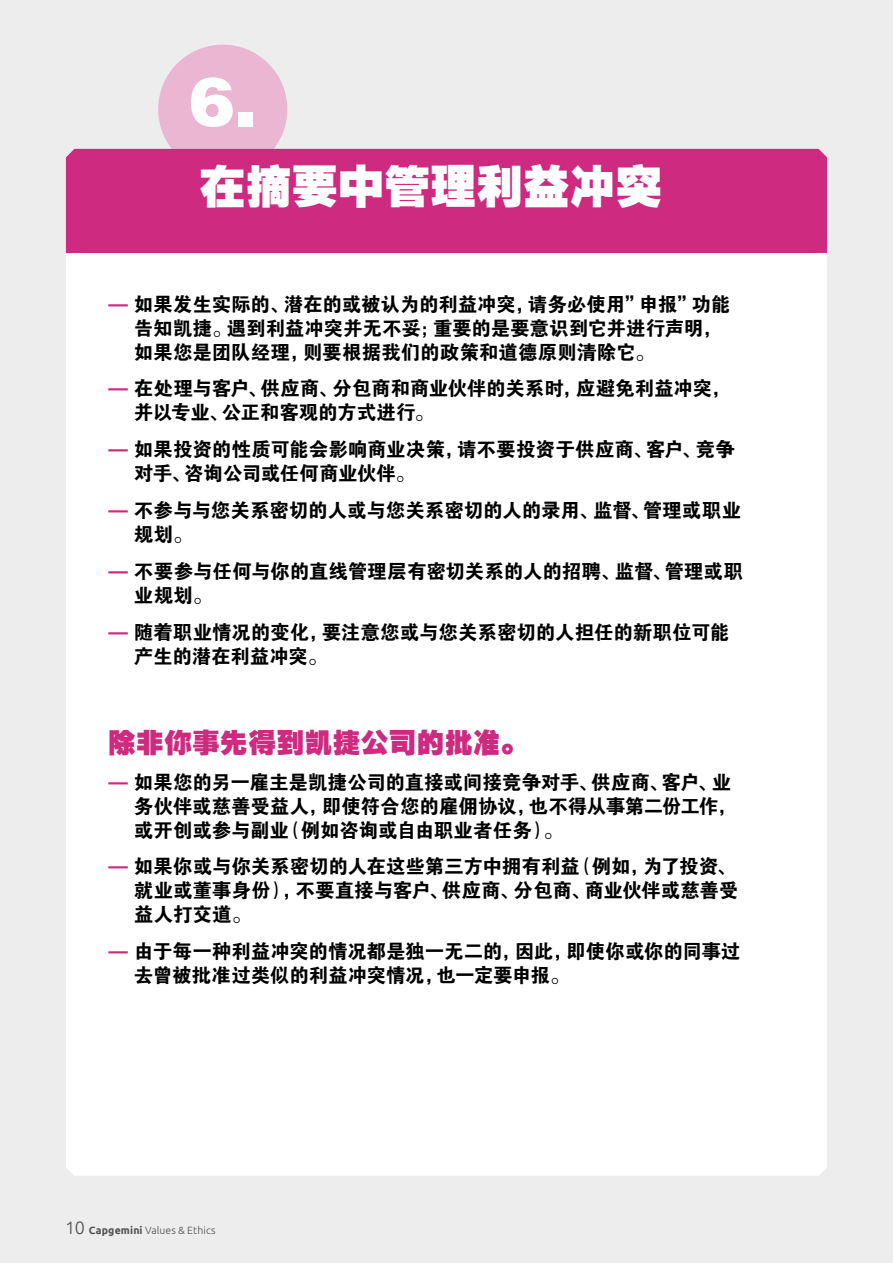
<style>
.page{position:relative;width:893px;height:1263px;background:#ededed}
.page>*{position:absolute;margin:0;border:0;box-sizing:border-box;transform-origin:0 0}
.t1{font:68.4px "FZCCHJW GB1 0";color:#fff}
.t2{font:45px "FZCCHJW GB1 0";letter-spacing:.025em;color:#fff}
.t3{font:27px "FZCCHJW GB1 0";letter-spacing:.04em;color:#cd2a80}
.t4{font:19.5px/24px "FZDHTJW GB1 0";letter-spacing:-.005em;color:#000}
.t5{font:300 10.5px "Ubuntu";letter-spacing:.01em;color:#575756}
.s1{font-family:"Ubuntu";font-weight:500;color:#cd2a80}
.s2{font-size:18px}
.s3{font-weight:700}
</style>
<div class="page">
<div style="left:158px;top:45px;width:129px;height:129px;background:#eab6d1;border-radius:50%"></div>
<div style="left:66px;top:253px;width:761px;height:923px;background:#fff"></div>
<div style="left:66px;top:149px;width:761px;height:104px;background:#cd2a80"></div>
<p class="t1" style="left:189px;top:65px;width:69px">6.</p>
<p class="t2" style="left:200px;top:162px;width:463px">在摘要中管理利益冲突</p>
<p class="t4" style="left:134px;top:292px;width:598px;text-indent:-26px"><span class="s1">—</span> 如果发生实际的、潜在的或被认为的利益冲突，请务必使用”申报”功能告知凯捷。遇到利益冲突并无不妥；重要的是要意识到它并进行声明，如果您是团队经理，则要根据我们的政策和道德原则清除它。</p>
<p class="t4" style="left:134px;top:377px;width:598px;text-indent:-26px"><span class="s1">—</span> 在处理与客户、供应商、分包商和商业伙伴的关系时，应避免利益冲突，并以专业、公正和客观的方式进行。</p>
<p class="t4" style="left:134px;top:438px;width:603px;text-indent:-26px"><span class="s1">—</span> 如果投资的性质可能会影响商业决策，请不要投资于供应商、客户、竞争对手、咨询公司或任何商业伙伴。</p>
<p class="t4" style="left:134px;top:499px;width:609px;text-indent:-26px"><span class="s1">—</span> 不参与与您关系密切的人或与您关系密切的人的录用、监督、管理或职业规划。</p>
<p class="t4" style="left:134px;top:559px;width:610px;text-indent:-26px"><span class="s1">—</span> 不要参与任何与你的直线管理层有密切关系的人的招聘、监督、管理或职业规划。</p>
<p class="t4" style="left:134px;top:620px;width:597px;text-indent:-26px"><span class="s1">—</span> 随着职业情况的变化，要注意您或与您关系密切的人担任的新职位可能产生的潜在利益冲突。</p>
<p class="t3" style="left:108px;top:727px;width:421px">除非你事先得到凯捷公司的批准。</p>
<p class="t4" style="left:134px;top:770px;width:604px;text-indent:-26px"><span class="s1">—</span> 如果您的另一雇主是凯捷公司的直接或间接竞争对手、供应商、客户、业务伙伴或慈善受益人，即使符合您的雇佣协议，也不得从事第二份工作，或开创或参与副业（例如咨询或自由职业者任务）。</p>
<p class="t4" style="left:134px;top:855px;width:606px;text-align:justify;text-indent:-26px"><span class="s1">—</span> 如果你或与你关系密切的人在这些第三方中拥有利益（例如，为了投资、就业或董事身份），不要直接与客户、供应商、分包商、商业伙伴或慈善受益人打交道。</p>
<p class="t4" style="left:134px;top:940px;width:608px;text-indent:-26px"><span class="s1">—</span> 由于每一种利益冲突的情况都是独一无二的，因此，即使你或你的同事过去曾被批准过类似的利益冲突情况，也一定要申报。</p>
<p class="t5" style="left:66px;top:1224px;width:151px"><span class="s2">10</span> <span class="s3">Capgemini</span> Values &amp; Ethics</p>
</div>
